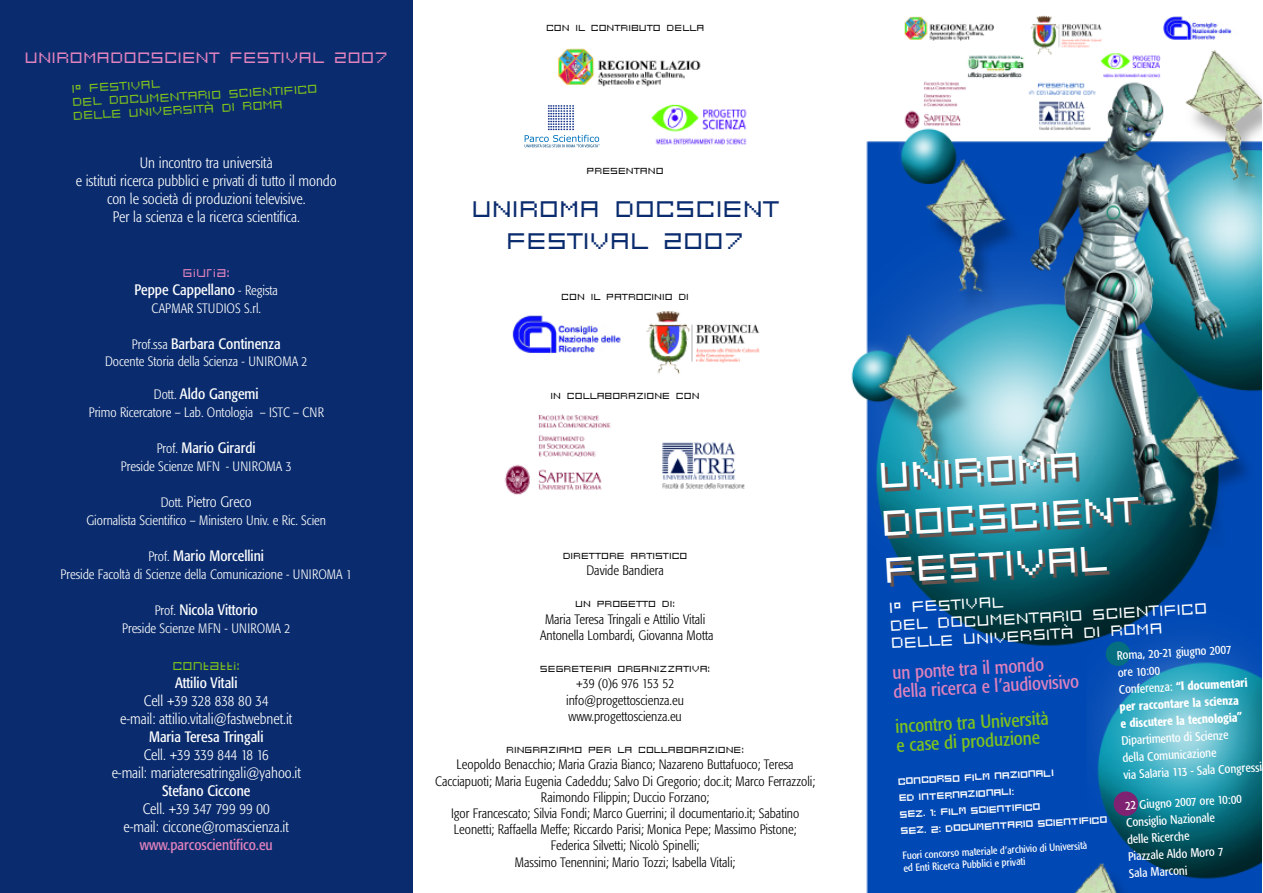
<style>
.page{position:relative;width:1263px;height:893px;background:#fff}
.page>*{position:absolute;margin:0;border:0;box-sizing:border-box;transform-origin:0 0}
.t1{font:42.45px/47.4px "Eboy EXT Beta";color:#fff}
.t2{font:27px/32.4px "Eboy EXT Beta";color:#0a2c6e;text-align:center}
.t3{font:condensed 18.6px/18.6px "Formata";color:#e082be}
.t4{font:condensed 18.6px/18.6px "Formata";color:#80c31c}
.t5{font:18px "Eboy EXT Beta";color:#e082be}
.t6{font:17.55px/17.4px "Eboy EXT Beta";color:#fff}
.t7{font:300 condensed 15px/18px "Formata";color:#fff;text-align:center}
.t8{font:condensed 15px "Formata";color:#fff}
.t9{font:condensed 15px "Formata";color:#e082be}
.t10{font:300 condensed 13.5px/16.2px "Formata";color:#000;text-align:center}
.t11{font:300 condensed 13.5px "Formata";color:#fff}
.t12{font:13.5px/13.4px "Eboy EXT Beta";color:#80c31c}
.t13{font:13.5px "Eboy EXT Beta";color:#e082be}
.t14{font:condensed 12.15px/17.1px "Formata";color:#fff}
.t15{font:500 condensed 12.15px/17.1px "Formata";color:#fff}
.t16{font:10.5px "Eboy EXT Beta";color:#000}
.t17{font:10.35px/16.5px "Eboy EXT Alpha";color:#fff}
.t18{font:condensed 10.35px/12.6px "Formata";color:#fff}
.s1{font-weight:300;font-size:13.5px}
.s2{font-size:13.5px}
.s3{font-weight:400}
</style>
<div class="page">
<div style="left:0;top:0;width:412px;height:893px;background:#0a2c6e"></div>
<img style="left:851px;top:15px;width:411px;height:878px">
<div style="left:1106px;top:642px;width:24px;height:24px;background:#056e81;border-radius:50%"></div>
<div style="left:1114px;top:791px;width:24px;height:25px;background:#7e2271;border-radius:50%"></div>
<img style="left:558px;top:48px;width:143px;height:39px">
<svg style="left:525px;top:105px;width:74px;height:42px"></svg>
<img style="left:651px;top:104px;width:96px;height:41px">
<img style="left:504px;top:414px;width:107px;height:81px">
<img style="left:662px;top:442px;width:83px;height:47px">
<img style="left:512px;top:315px;width:109px;height:38px">
<img style="left:646px;top:311px;width:114px;height:63px">
<h3 class="t5" style="left:25px;top:47px;width:365px">UNIROMADOCSCIENT FESTIVAL 2007</h3>
<p class="t12" style="left:71px;top:81px;width:247px;rotate:-3deg">I° FESTIVAL<br>DEL DOCUMENTARIO SCIENTIFICO<br>DELLE UNIVERSITÀ DI ROMA</p>
<p class="t7" style="left:76px;top:155px;width:262px">Un incontro tra università<br>e istituti ricerca pubblici e privati di tutto il mondo con le società di produzioni televisive.<br>Per la scienza e la ricerca scientifica.</p>
<p class="t13" style="left:183px;top:264px;width:49px">GIURIA:</p>
<p class="t8" style="left:134px;top:283px;width:145px">Peppe Cappellano <span class="s1">- Regista</span></p>
<p class="t11" style="left:151px;top:303px;width:111px">CAPMAR STUDIOS S.rl.</p>
<p class="t8" style="left:132px;top:337px;width:150px"><span class="s1">Prof.ssa</span> Barbara Continenza</p>
<p class="t11" style="left:105px;top:356px;width:204px">Docente Storia della Scienza - UNIROMA 2</p>
<p class="t8" style="left:154px;top:388px;width:106px"><span class="s1">Dott.</span> Aldo Gangemi</p>
<p class="t11" style="left:89px;top:407px;width:237px">Primo Ricercatore – Lab. Ontologia – ISTC – CNR</p>
<p class="t8" style="left:157px;top:442px;width:100px"><span class="s1">Prof.</span> Mario Girardi</p>
<p class="t11" style="left:121px;top:461px;width:172px">Preside Scienze MFN - UNIROMA 3</p>
<p class="t7" style="left:161px;top:494px;width:93px"><span class="s2">Dott.</span> Pietro Greco</p>
<p class="t11" style="left:86px;top:515px;width:241px">Giornalista Scientifico – Ministero Univ. e Ric. Scien</p>
<p class="t8" style="left:148px;top:550px;width:117px"><span class="s1">Prof.</span> Mario Morcellini</p>
<p class="t11" style="left:60px;top:569px;width:293px">Preside Facoltà di Scienze della Comunicazione - UNIROMA 1</p>
<p class="t8" style="left:155px;top:604px;width:105px"><span class="s1">Prof.</span> Nicola Vittorio</p>
<p class="t11" style="left:122px;top:623px;width:170px">Preside Scienze MFN - UNIROMA 2</p>
<p class="t12" style="left:172px;top:659px;width:69px">CONTATTI:</p>
<p class="t8" style="left:175px;top:677px;width:64px">Attilio Vitali</p>
<p class="t7" style="left:120px;top:693px;width:174px">Cell +39 328 838 80 34<br>e-mail: attilio.vitali@fastwebnet.it</p>
<p class="t8" style="left:149px;top:731px;width:116px">Maria Teresa Tringali</p>
<p class="t7" style="left:112px;top:747px;width:191px">Cell. +39 339 844 18 16<br>e-mail: mariateresatringali@yahoo.it</p>
<p class="t8" style="left:162px;top:785px;width:90px">Stefano Ciccone</p>
<p class="t7" style="left:124px;top:801px;width:167px">Cell. +39 347 799 99 00 e-mail: ciccone@romascienza.it</p>
<p class="t9" style="left:140px;top:839px;width:135px">www.parcoscientifico.eu</p>
<p class="t16" style="left:546px;top:22px;width:160px">CON IL CONTRIBUTO DELLA</p>
<p class="t16" style="left:587px;top:164px;width:78px">PRESENTANO</p>
<h2 class="t2" style="left:471px;top:191px;width:309px">UNIROMA DOCSCIENT<br>FESTIVAL 2007</h2>
<p class="t16" style="left:561px;top:290px;width:129px">CON IL PATROCINIO DI</p>
<p class="t16" style="left:551px;top:389px;width:150px">IN COLLABORAZIONE CON</p>
<p class="t16" style="left:563px;top:549px;width:126px">DIRETTORE ARTISTICO</p>
<p class="t10" style="left:586px;top:563px;width:79px">Davide Bandiera</p>
<p class="t16" style="left:575px;top:598px;width:101px">UN PROGETTO DI:</p>
<p class="t10" style="left:540px;top:612px;width:175px">Maria Teresa Tringali e Attilio Vitali<br>Antonella Lombardi, Giovanna Motta</p>
<p class="t16" style="left:540px;top:662px;width:172px">SEGRETERIA ORGANIZZATIVA:</p>
<p class="t10" style="left:566px;top:677px;width:119px">+39 (0)6 976 153 52 info@progettoscienza.eu www.progettoscienza.eu</p>
<p class="t16" style="left:506px;top:743px;width:239px">RINGRAZIAMO PER LA COLLABORAZIONE:</p>
<p class="t10" style="left:435px;top:758px;width:382px">Leopoldo Benacchio; Maria Grazia Bianco; Nazareno Buttafuoco; Teresa Cacciapuoti; Maria Eugenia Cadeddu; Salvo Di Gregorio; doc.it; Marco Ferrazzoli; Raimondo Filippin; Duccio Forzano;<br>Igor Francescato; Silvia Fondi; Marco Guerrini; il documentario.it; Sabatino Leonetti; Raffaella Meffe; Riccardo Parisi; Monica Pepe; Massimo Pistone; Federica Silvetti; Nicolò Spinelli;<br>Massimo Tenennini; Mario Tozzi; Isabella Vitali;</p>
<h1 class="t1" style="left:877px;top:450px;width:260px;rotate:-3deg">UNIROMA<br>DOCSCIENT<br>FESTIVAL</h1>
<p class="t6" style="left:888px;top:598px;width:319px;rotate:-3deg">I° FESTIVAL<br>DEL DOCUMENTARIO SCIENTIFICO<br>DELLE UNIVERSITÀ DI ROMA</p>
<p class="t15" style="left:1116px;top:648px;width:131px;rotate:-3deg"><span class="s3">Roma, 20-21 giugno 2007 ore 10:00<br>Conferenza:</span> “I documentari per raccontare la scienza<br>e discutere la tecnologia”</p>
<p class="t14" style="left:1121px;top:733px;width:140px;rotate:-3deg">Dipartimento di Scienze<br>della Comunicazione<br>via Salaria 113 - Sala Congressi</p>
<p class="t14" style="left:1125px;top:797px;width:118px;rotate:-3deg">22 Giugno 2007 ore 10:00<br>Consiglio Nazionale<br>delle Ricerche<br>Piazzale Aldo Moro 7<br>Sala Marconi</p>
<h3 class="t3" style="left:892px;top:664px;width:187px;rotate:-3deg">un ponte tra il mondo della ricerca e l’audiovisivo</h3>
<h3 class="t4" style="left:895px;top:718px;width:155px;rotate:-3deg">incontro tra Università e case di produzione</h3>
<p class="t17" style="left:898px;top:773px;width:209px;rotate:-3deg">CONCORSO FILM NAZIONALI<br>ED INTERNAZIONALI:<br>SEZ. 1: FILM SCIENTIFICO<br>SEZ. 2: DOCUMENTARIO SCIENTIFICO</p>
<p class="t18" style="left:902px;top:850px;width:186px;rotate:-3deg">Fuori concorso materiale d’archivio di Università ed Enti Ricerca Pubblici e privati</p>
</div>
